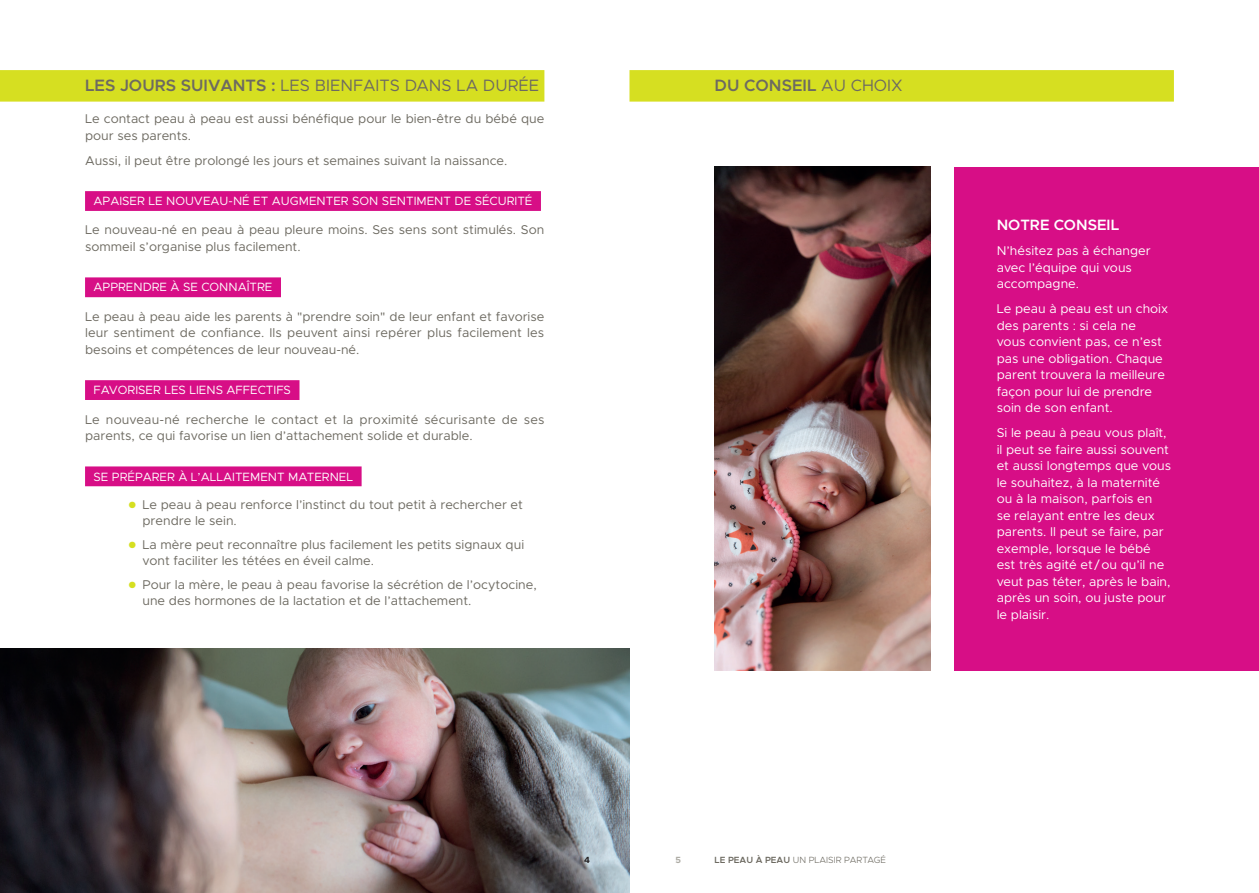
<style>
.page{position:relative;width:1259px;height:893px;background:#fff}
.page>*{position:absolute;margin:0;border:0;box-sizing:border-box;transform-origin:0 0}
.t1{font:16.5px "Metropolis";color:#6d6a61}
.t2{font:600 16.5px "Metropolis";color:#6d6a61}
.t3{font:600 15px "Metropolis";color:#fff}
.t4{font:12.75px/16.5px "Metropolis";color:#6d6a61}
.t5{font:12.75px/16.5px "Metropolis";color:#fff}
.t6{font:12px "Metropolis";color:#fff}
.t7{font:300 9px "Metropolis";color:#6d6a61}
.t8{font:700 9px "Metropolis";color:#231f20}
.t9{font:700 9px "Metropolis";color:#aeaca5}
.s1{font-weight:600}
.s2{color:#d6df21}
.s3{font-weight:400}
</style>
<div class="page">
<div style="left:0;top:70px;width:544px;height:32px;background:#d6df21"></div>
<div style="left:85px;top:191px;width:456px;height:20px;background:#d70e86"></div>
<div style="left:85px;top:277px;width:196px;height:20px;background:#d70e86"></div>
<div style="left:85px;top:380px;width:214px;height:20px;background:#d70e86"></div>
<div style="left:85px;top:466px;width:276px;height:20px;background:#d70e86"></div>
<img style="left:0;top:649px;width:629px;height:244px">
<div style="left:629px;top:70px;width:545px;height:32px;background:#d6df21"></div>
<div style="left:954px;top:167px;width:305px;height:503px;background:#d70e86"></div>
<img style="left:714px;top:167px;width:216px;height:503px">
<p class="t1" style="left:85px;top:75px;width:456px"><span class="s1">LES JOURS SUIVANTS :</span> LES BIENFAITS DANS LA DURÉE</p>
<p class="t4" style="left:85px;top:111px;width:461px">Le contact peau à peau est aussi bénéfique pour le bien-être du bébé que pour ses parents.</p>
<p class="t4" style="left:85px;top:152px;width:424px">Aussi, il peut être prolongé les jours et semaines suivant la naissance.</p>
<p class="t6" style="left:94px;top:194px;width:440px">APAISER LE NOUVEAU-NÉ ET AUGMENTER SON SENTIMENT DE SÉCURITÉ</p>
<p class="t4" style="left:85px;top:222px;width:461px">Le nouveau-né en peau à peau pleure moins. Ses sens sont stimulés. Son sommeil s’organise plus facilement.</p>
<p class="t6" style="left:94px;top:280px;width:180px">APPRENDRE À SE CONNAÎTRE</p>
<p class="t4" style="left:85px;top:308px;width:461px;text-align:justify">Le peau à peau aide les parents à "prendre soin" de leur enfant et favorise leur sentiment de confiance. Ils peuvent ainsi repérer plus facilement les besoins et compétences de leur nouveau-né.</p>
<p class="t6" style="left:94px;top:383px;width:199px">FAVORISER LES LIENS AFFECTIFS</p>
<p class="t4" style="left:85px;top:411px;width:461px">Le nouveau-né recherche le contact et la proximité sécurisante de ses parents, ce qui favorise un lien d’attachement solide et durable.</p>
<p class="t6" style="left:94px;top:469px;width:261px">SE PRÉPARER À L’ALLAITEMENT MATERNEL</p>
<p class="t4" style="left:142px;top:497px;width:382px;line-height:15.8px;text-indent:-14px"><span class="s2">●</span> Le peau à peau renforce l’instinct du tout petit à rechercher et prendre le sein.</p>
<p class="t4" style="left:142px;top:537px;width:383px;line-height:15.8px;text-indent:-14px"><span class="s2">●</span> La mère peut reconnaître plus facilement les petits signaux qui vont faciliter les tétées en éveil calme.</p>
<p class="t4" style="left:142px;top:577px;width:396px;line-height:15.8px;text-indent:-14px"><span class="s2">●</span> Pour la mère, le peau à peau favorise la sécrétion de l’ocytocine, une des hormones de la lactation et de l’attachement.</p>
<p class="t2" style="left:714px;top:75px;width:189px">DU CONSEIL <span class="s3">AU CHOIX</span></p>
<p class="t8" style="left:584px;top:854px;width:7px">4</p>
<p class="t9" style="left:675px;top:854px;width:7px">5</p>
<p class="t7" style="left:714px;top:854px;width:173px"><span class="s1">LE PEAU À PEAU</span> UN PLAISIR PARTAGÉ</p>
<p class="t3" style="left:996px;top:216px;width:124px">NOTRE CONSEIL</p>
<p class="t5" style="left:996px;top:243px;width:156px">N’hésitez pas à échanger avec l’équipe qui vous accompagne.</p>
<p class="t5" style="left:996px;top:301px;width:173px">Le peau à peau est un choix des parents : si cela ne<br>vous convient pas, ce n’est pas une obligation. Chaque parent trouvera la meilleure façon pour lui de prendre soin de son enfant.</p>
<p class="t5" style="left:996px;top:425px;width:176px">Si le peau à peau vous plaît, il peut se faire aussi souvent et aussi longtemps que vous le souhaitez, à la maternité ou à la maison, parfois en<br>se relayant entre les deux parents. Il peut se faire, par exemple, lorsque le bébé est très agité et /ou qu’il ne veut pas téter, après le bain, après un soin, ou juste pour le plaisir.</p>
</div>
